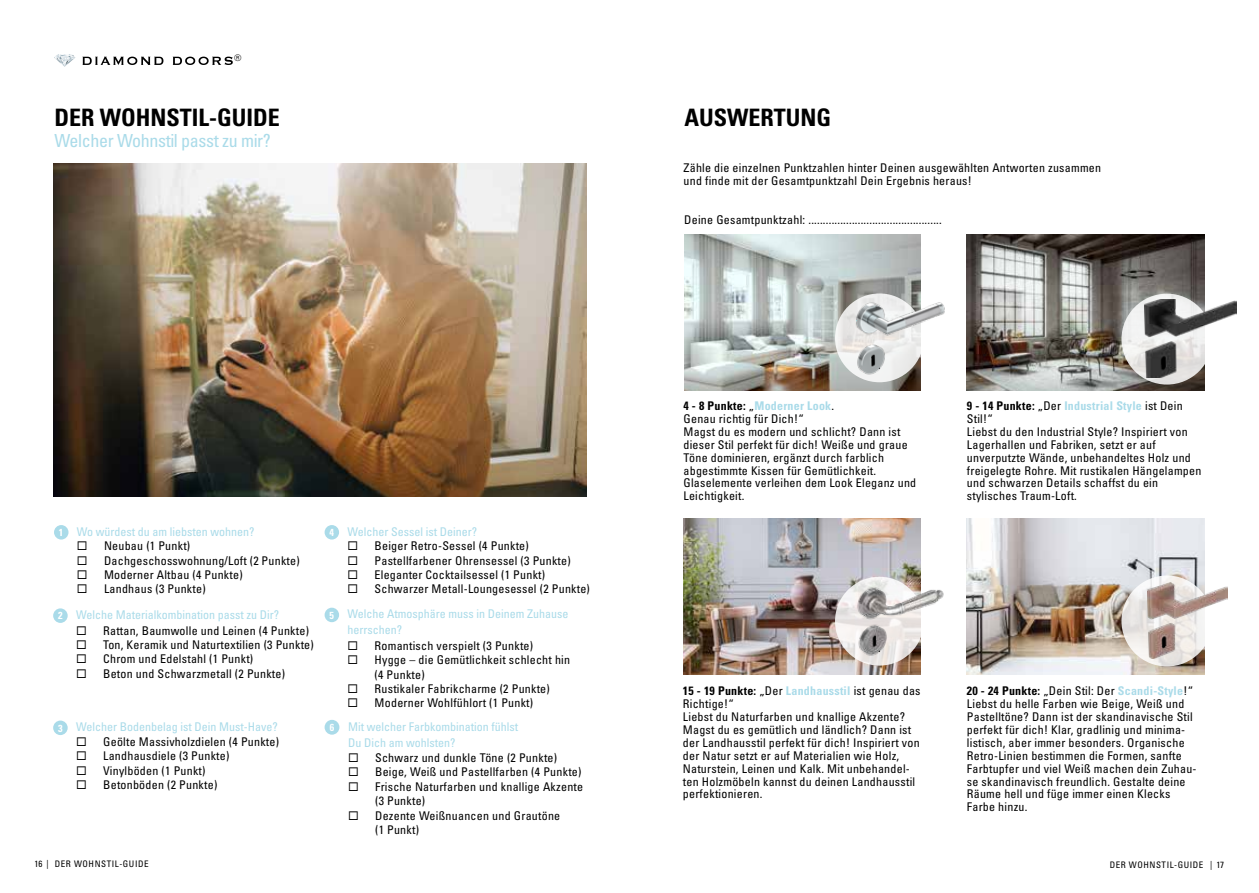
<style>
.page{position:relative;width:1259px;height:893px;background:#fff}
.page>*{position:absolute;margin:0;border:0;box-sizing:border-box;transform-origin:0 0}
.t1{font:700 condensed 24px "Univers LT Pro";color:#000}
.t2{font:condensed 18px "Univers LT Pro";letter-spacing:-.02em;color:#aadbe9}
.t3{font:condensed 12px/12.9px "Univers LT Pro";letter-spacing:.02em;color:#000}
.t4{font:condensed 12px/15.9px "Univers LT Pro";color:#aadbe9}
.t5{font:700 condensed 10.2px "Univers LT Pro";color:#fff}
.t6{font:condensed 9px "Univers LT Pro";letter-spacing:.06em;color:#000}
.t7{font:9px "Univers LT Pro 55 Roman";color:#000}
.s1{font-weight:700}
.s2{font-weight:700;color:#aadbe9}
</style>
<div class="page">
<svg style="left:82px;top:57px;width:151px;height:8px"></svg>
<svg style="left:54px;top:54px;width:22px;height:13px"></svg>
<img style="left:53px;top:163px;width:533px;height:333px">
<div style="left:324px;top:720px;width:15px;height:15px;background:#aadbe9;border-radius:50%"></div>
<div style="left:53px;top:608px;width:15px;height:15px;background:#aadbe9;border-radius:50%"></div>
<div style="left:54px;top:525px;width:14px;height:15px;background:#aadbe9;border-radius:50%"></div>
<div style="left:324px;top:608px;width:15px;height:14px;background:#aadbe9;border-radius:50%"></div>
<div style="left:53px;top:721px;width:15px;height:14px;background:#aadbe9;border-radius:50%"></div>
<img style="left:967px;top:235px;width:237px;height:156px">
<div style="left:324px;top:525px;width:15px;height:15px;background:#aadbe9;border-radius:50%"></div>
<img style="left:684px;top:235px;width:236px;height:156px">
<img style="left:967px;top:518px;width:237px;height:156px">
<img style="left:684px;top:518px;width:236px;height:156px">
<svg style="left:835px;top:293px;width:89px;height:89px"></svg>
<img style="left:853px;top:297px;width:92px;height:81px">
<svg style="left:1121px;top:294px;width:91px;height:91px;fill:#efefef"></svg>
<img style="left:1144px;top:300px;width:92px;height:77px">
<svg style="left:1121px;top:575px;width:91px;height:91px"></svg>
<img style="left:1147px;top:582px;width:81px;height:76px">
<svg style="left:835px;top:577px;width:89px;height:89px"></svg>
<img style="left:853px;top:580px;width:91px;height:81px">
<p class="t7" style="left:234px;top:53px;width:9px">®</p>
<h1 class="t1" style="left:54px;top:102px;width:227px">DER WOHNSTIL-GUIDE</h1>
<h2 class="t2" style="left:54px;top:129px;width:218px">Welcher Wohnstil passt zu mir?</h2>
<h1 class="t1" style="left:684px;top:102px;width:148px">AUSWERTUNG</h1>
<p class="t3" style="left:683px;top:161px;width:419px">Zähle die einzelnen Punktzahlen hinter Deinen ausgewählten Antworten zusammen und finde mit der Gesamtpunktzahl Dein Ergebnis heraus!</p>
<p class="t3" style="left:684px;top:213px;width:259px">Deine Gesamtpunktzahl: ..............................................</p>
<p class="t3" style="left:683px;top:399px;width:234px"><span class="s1">4 - 8 Punkte:</span> „<span class="s2">Moderner Look</span>.<br>Genau richtig für Dich!“<br>Magst du es modern und schlicht? Dann ist dieser Stil perfekt für dich! Weiße und graue Töne dominieren, ergänzt durch farblich abgestimmte Kissen für Gemütlichkeit.<br>Glaselemente verleihen dem Look Eleganz und Leichtigkeit.</p>
<p class="t3" style="left:967px;top:399px;width:236px"><span class="s1">9 - 14 Punkte:</span> „Der <span class="s2">Industrial Style</span> ist Dein Stil!“<br>Liebst du den Industrial Style? Inspiriert von Lagerhallen und Fabriken, setzt er auf unverputzte Wände, unbehandeltes Holz und freigelegte Rohre. Mit rustikalen Hängelampen und schwarzen Details schaffst du ein stylisches Traum-Loft.</p>
<p class="t5" style="left:59px;top:526px;width:6px">1</p>
<p class="t4" style="left:77px;top:523px;width:179px">Wo würdest du am liebsten wohnen?</p>
<p class="t3" style="left:104px;top:538px;width:197px;line-height:14.4px">Neubau (1 Punkt)<br>Dachgeschosswohnung/Loft (2 Punkte)<br>Moderner Altbau (4 Punkte)<br>Landhaus (3 Punkte)</p>
<p class="t5" style="left:329px;top:526px;width:6px">4</p>
<p class="t4" style="left:347px;top:523px;width:131px">Welcher Sessel ist Deiner?</p>
<p class="t3" style="left:374px;top:538px;width:217px;line-height:14.4px">Beiger Retro-Sessel (4 Punkte)<br>Pastellfarbener Ohrensessel (3 Punkte)<br>Eleganter Cocktailsessel (1 Punkt)<br>Schwarzer Metall-Loungesessel (2 Punkte)</p>
<p class="t5" style="left:58px;top:609px;width:6px">2</p>
<p class="t4" style="left:76px;top:607px;width:204px">Welche Materialkombination passt zu Dir?</p>
<p class="t3" style="left:103px;top:623px;width:212px;line-height:14.4px">Rattan, Baumwolle und Leinen (4 Punkte)<br>Ton, Keramik und Naturtextilien (3 Punkte)<br>Chrom und Edelstahl (1 Punkt)<br>Beton und Schwarzmetall (2 Punkte)</p>
<p class="t5" style="left:58px;top:722px;width:6px">3</p>
<p class="t4" style="left:76px;top:719px;width:203px">Welcher Bodenbelag ist Dein Must-Have?</p>
<p class="t3" style="left:103px;top:734px;width:177px;line-height:14.4px">Geölte Massivholzdielen (4 Punkte)<br>Landhausdiele (3 Punkte)<br>Vinylböden (1 Punkt)<br>Betonböden (2 Punkte)</p>
<p class="t5" style="left:329px;top:609px;width:6px">5</p>
<p class="t5" style="left:330px;top:721px;width:6px">6</p>
<p class="t4" style="left:347px;top:606px;width:222px">Welche Atmosphäre muss in Deinem Zuhause herrschen?</p>
<p class="t3" style="left:374px;top:638px;width:197px;line-height:14.4px">Romantisch verspielt (3 Punkte)<br>Hygge – die Gemütlichkeit schlecht hin (4 Punkte)<br>Rustikaler Fabrikcharme (2 Punkte)<br>Moderner Wohlfühlort (1 Punkt)</p>
<p class="t4" style="left:348px;top:718px;width:171px">Mit welcher Farbkombination fühlst<br>Du Dich am wohlsten?</p>
<p class="t3" style="left:375px;top:750px;width:209px;line-height:14.4px">Schwarz und dunkle Töne (2 Punkte)<br>Beige, Weiß und Pastellfarben (4 Punkte)<br>Frische Naturfarben und knallige Akzente (3 Punkte)<br>Dezente Weißnuancen und Grautöne<br>(1 Punkt)</p>
<p class="t3" style="left:683px;top:684px;width:239px"><span class="s1">15 - 19 Punkte:</span> „Der <span class="s2">Landhausstil</span> ist genau das Richtige!“<br>Liebst du Naturfarben und knallige Akzente?<br>Magst du es gemütlich und ländlich? Dann ist der Landhausstil perfekt für dich! Inspiriert von der Natur setzt er auf Materialien wie Holz, Naturstein, Leinen und Kalk. Mit unbehandel&shy;ten Holzmöbeln kannst du deinen Landhausstil perfektionieren.</p>
<p class="t3" style="left:967px;top:684px;width:231px"><span class="s1">20 - 24 Punkte:</span> „Dein Stil: Der <span class="s2">Scandi-Style</span>!“ Liebst du helle Farben wie Beige, Weiß und Pastelltöne? Dann ist der skandinavische Stil perfekt für dich! Klar, gradlinig und minima&shy;listisch, aber immer besonders. Organische Retro-Linien bestimmen die Formen, sanfte Farbtupfer und viel Weiß machen dein Zuhau&shy;se skandinavisch freundlich. Gestalte deine Räume hell und füge immer einen Klecks Farbe hinzu.</p>
<p class="t6" style="left:34px;top:859px;width:116px">16 | DER WOHNSTIL-GUIDE</p>
<p class="t6" style="left:1109px;top:859px;width:116px">DER WOHNSTIL-GUIDE | 17</p>
</div>
